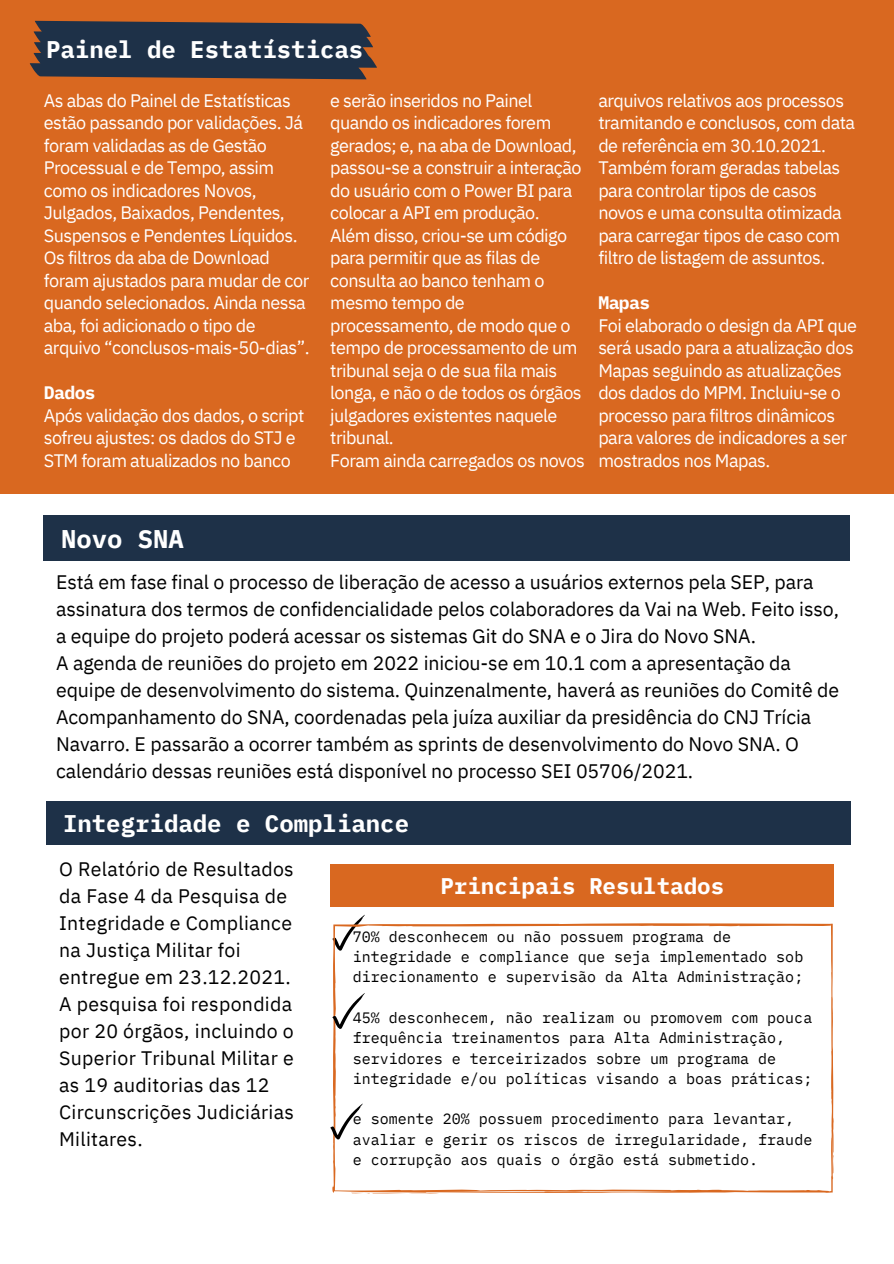
<style>
.page{position:relative;width:894px;height:1264px;background:#fff}
.page>*{position:absolute;margin:0;border:0;box-sizing:border-box;transform-origin:0 0}
.t1{font:700 25.5px "IBM Plex Mono";color:#fff}
.t2{font:700 24px "IBM Plex Mono";color:#fff}
.t3{font:700 22.5px "IBM Plex Mono";color:#fff}
.t4{font:19.5px/27px "IBM Plex Sans";letter-spacing:-.005em;color:#000}
.t5{font:19.5px/27px "IBM Plex Sans";letter-spacing:.015em;color:#000}
.t6{font:18px/22.5px "IBM Plex Sans";letter-spacing:-.03em;color:#fff}
.t7{font:700 18px "IBM Plex Mono";letter-spacing:-.03em;color:#fff}
.t8{font:15px/20.2px "IBM Plex Mono";color:#000}
</style>
<div class="page">
<div style="left:0;top:0;width:893px;height:493px;background:#d96820"></div>
<div style="left:44px;top:515px;width:806px;height:45px;background:#1e3148"></div>
<div style="left:46px;top:801px;width:804px;height:44px;background:#1e3148"></div>
<svg style="left:30px;top:21px;width:347px;height:58px"></svg>
<div style="left:330px;top:864px;width:503px;height:43px;background:#d96820"></div>
<svg style="left:356px;top:914px;width:9px;height:8px"></svg>
<svg style="left:332px;top:922px;width:501px;height:272px"></svg>
<svg style="left:332px;top:992px;width:33px;height:36px"></svg>
<svg style="left:330px;top:1103px;width:33px;height:36px"></svg>
<p class="t2" style="left:46px;top:34px;width:318px">Painel de Estatísticas</p>
<p class="t6" style="left:44px;top:88px;width:261px">As abas do Painel de Estatísticas estão passando por validações. Já foram validadas as de Gestão<br>Processual e de Tempo, assim como os indicadores Novos,<br>Julgados, Baixados, Pendentes,<br>Suspensos e Pendentes Líquidos.</p>
<p class="t6" style="left:44px;top:246px;width:267px">Os filtros da aba de Download foram ajustados para mudar de cor quando selecionados. Ainda nessa aba, foi adicionado o tipo de arquivo “conclusos-mais-50-dias”.</p>
<p class="t7" style="left:44px;top:381px;width:53px">Dados</p>
<p class="t6" style="left:44px;top:404px;width:262px">Após validação dos dados, o script sofreu ajustes: os dados do STJ e<br>STM foram atualizados no banco</p>
<p class="t6" style="left:330px;top:88px;width:253px">e serão inseridos no Painel quando os indicadores forem gerados; e, na aba de Download, passou-se a construir a interação do usuário com o Power BI para colocar a API em produção.</p>
<p class="t6" style="left:330px;top:224px;width:253px">Além disso, criou-se um código para permitir que as filas de consulta ao banco tenham o mesmo tempo de processamento, de modo que o tempo de processamento de um tribunal seja o de sua fila mais longa, e não o de todos os órgãos julgadores existentes naquele tribunal.</p>
<p class="t6" style="left:330px;top:449px;width:256px">Foram ainda carregados os novos</p>
<p class="t6" style="left:598px;top:88px;width:258px">arquivos relativos aos processos tramitando e conclusos, com data de referência em 30.10.2021.<br>Também foram geradas tabelas para controlar tipos de casos novos e uma consulta otimizada para carregar tipos de caso com filtro de listagem de assuntos.</p>
<p class="t7" style="left:598px;top:291px;width:53px">Mapas</p>
<p class="t6" style="left:598px;top:314px;width:260px">Foi elaborado o design da API que será usado para a atualização dos<br>Mapas seguindo as atualizações dos dados do MPM. Incluiu-se o processo para filtros dinâmicos para valores de indicadores a ser mostrados nos Mapas.</p>
<p class="t1" style="left:61px;top:521px;width:124px">Novo SNA</p>
<p class="t4" style="left:56px;top:568px;width:784px">Está em fase final o processo de liberação de acesso a usuários externos pela SEP, para assinatura dos termos de confidencialidade pelos colaboradores da Vai na Web. Feito isso, a equipe do projeto poderá acessar os sistemas Git do SNA e o Jira do Novo SNA.</p>
<p class="t4" style="left:56px;top:649px;width:784px">A agenda de reuniões do projeto em 2022 iniciou-se em 10.1 com a apresentação da equipe de desenvolvimento do sistema. Quinzenalmente, haverá as reuniões do Comitê de Acompanhamento do SNA, coordenadas pela juíza auxiliar da presidência do CNJ Trícia Navarro. E passarão a ocorrer também as sprints de desenvolvimento do Novo SNA. O calendário dessas reuniões está disponível no processo SEI 05706/2021.</p>
<p class="t2" style="left:63px;top:807px;width:347px">Integridade e Compliance</p>
<p class="t5" style="left:59px;top:855px;width:236px">O Relatório de Resultados da Fase 4 da Pesquisa de<br>Integridade e Compliance na Justiça Militar foi entregue em 23.12.2021.<br>A pesquisa foi respondida por 20 órgãos, incluindo o<br>Superior Tribunal Militar e as 19 auditorias das 12<br>Circunscrições Judiciárias<br>Militares.</p>
<p class="t3" style="left:440px;top:871px;width:285px">Principais Resultados</p>
<p class="t8" style="left:352px;top:926px;width:452px">70% desconhecem ou não possuem programa de integridade e compliance que seja implementado sob direcionamento e supervisão da Alta Administração;</p>
<p class="t8" style="left:352px;top:1007px;width:461px">45% desconhecem, não realizam ou promovem com pouca frequência treinamentos para Alta Administração, servidores e terceirizados sobre um programa de integridade e/ou políticas visando a boas práticas;</p>
<p class="t8" style="left:352px;top:1108px;width:461px">e somente 20% possuem procedimento para levantar, avaliar e gerir os riscos de irregularidade, fraude e corrupção aos quais o órgão está submetido.</p>
</div>
